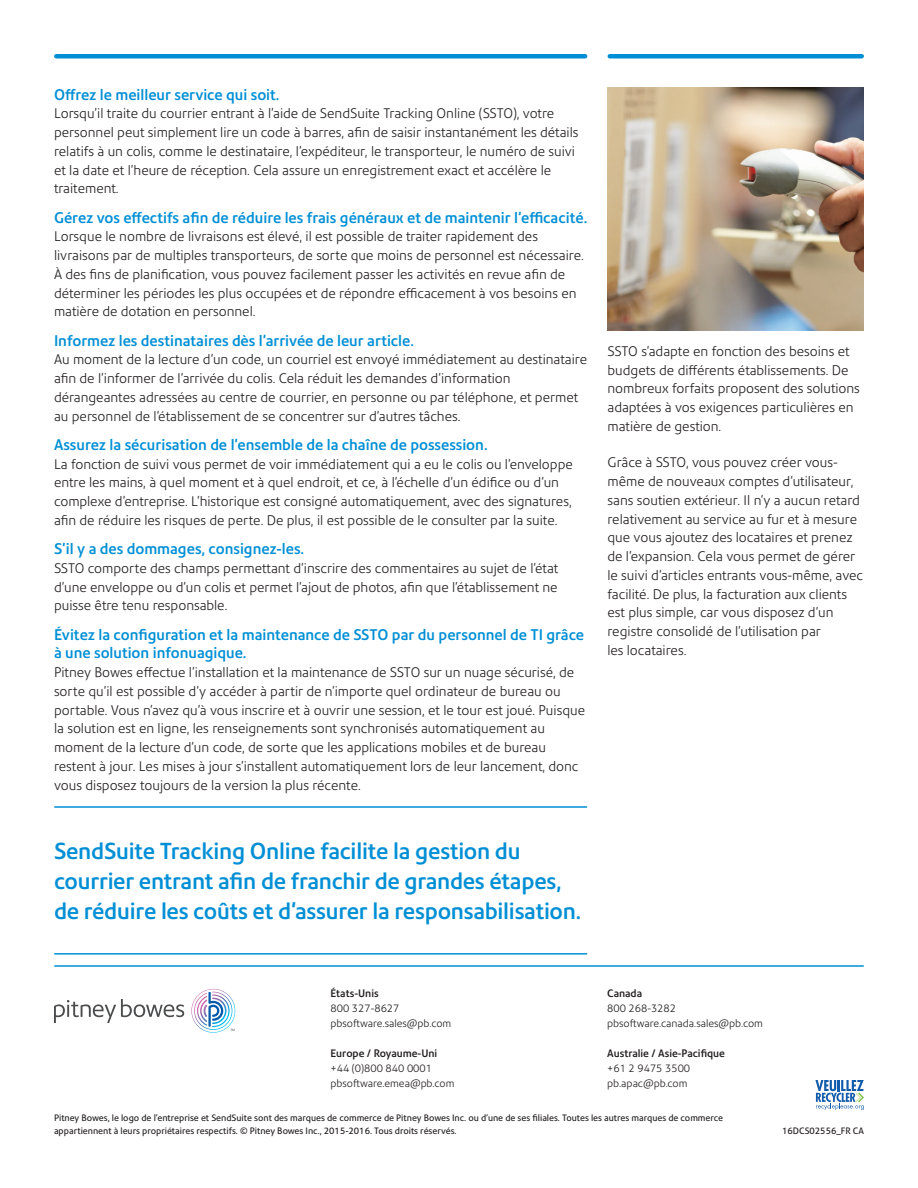
<style>
.page{position:relative;width:918px;height:1188px;background:#fff}
.page>*{position:absolute;margin:0;border:0;box-sizing:border-box;transform-origin:0 0}
.Subhead_15_20{font:500 22.5px/30px "Precision Sans";letter-spacing:-.01em;color:#008fd5}
.Small_body_head_10_1{font:500 15px/18.8px "Precision Sans";color:#008fd5}
.Small_body_9_12_5{font:300 13.5px/18.8px "Precision Sans";color:#231f20}
.Contact_info_7_10{font:300 10.5px "Precision Sans";color:#231f20}
.Contact_info_7_10-2{font:500 10.5px "Precision Sans";color:#231f20}
.Legal_pub_info_6_9{font:9px/13.5px "Precision Sans";color:#231f20}
</style>
<div class="page">
<img style="left:608px;top:88px;width:256px;height:243px">
<hr style="left:56px;top:54px;width:529px;height:4px;background:#008fd5">
<hr style="left:610px;top:54px;width:252px;height:4px;background:#008fd5">
<hr style="left:55px;top:953px;width:532px;height:2px;background:#008fd5">
<hr style="left:55px;top:806px;width:532px;height:2px;background:#008fd5">
<hr style="left:55px;top:965px;width:808px;height:2px;background:#008fd5">
<svg style="left:54px;top:989px;width:181px;height:44px"></svg>
<svg style="left:815px;top:1080px;width:49px;height:30px"></svg>
<p class="Small_body_head_10_1" style="left:54px;top:85px;width:227px">Offrez le meilleur service qui soit.</p>
<p class="Small_body_9_12_5" style="left:54px;top:104px;width:526px">Lorsqu'il traite du courrier entrant à l'aide de SendSuite Tracking Online (SSTO), votre personnel peut simplement lire un code à barres, afin de saisir instantanément les détails relatifs à un colis, comme le destinataire, l'expéditeur, le transporteur, le numéro de suivi et la date et l'heure de réception. Cela assure un enregistrement exact et accélère le traitement.</p>
<p class="Small_body_head_10_1" style="left:54px;top:208px;width:535px">Gérez vos effectifs afin de réduire les frais généraux et de maintenir l'efficacité.</p>
<p class="Small_body_9_12_5" style="left:54px;top:227px;width:531px">Lorsque le nombre de livraisons est élevé, il est possible de traiter rapidement des livraisons par de multiples transporteurs, de sorte que moins de personnel est nécessaire.<br>À des fins de planification, vous pouvez facilement passer les activités en revue afin de déterminer les périodes les plus occupées et de répondre efficacement à vos besoins en matière de dotation en personnel.</p>
<p class="Small_body_head_10_1" style="left:54px;top:331px;width:361px">Informez les destinataires dès l'arrivée de leur article.</p>
<p class="Small_body_9_12_5" style="left:54px;top:350px;width:535px">Au moment de la lecture d'un code, un courriel est envoyé immédiatement au destinataire afin de l'informer de l'arrivée du colis. Cela réduit les demandes d'information dérangeantes adressées au centre de courrier, en personne ou par téléphone, et permet au personnel de l'établissement de se concentrer sur d'autres tâches.</p>
<p class="Small_body_head_10_1" style="left:54px;top:435px;width:435px">Assurez la sécurisation de l'ensemble de la chaîne de possession.</p>
<p class="Small_body_9_12_5" style="left:54px;top:455px;width:520px">La fonction de suivi vous permet de voir immédiatement qui a eu le colis ou l'enveloppe entre les mains, à quel moment et à quel endroit, et ce, à l'échelle d'un édifice ou d'un complexe d'entreprise. L'historique est consigné automatiquement, avec des signatures, afin de réduire les risques de perte. De plus, il est possible de le consulter par la suite.</p>
<p class="Small_body_head_10_1" style="left:54px;top:539px;width:252px">S'il y a des dommages, consignez-les.</p>
<p class="Small_body_9_12_5" style="left:54px;top:559px;width:506px;text-align:justify">SSTO comporte des champs permettant d'inscrire des commentaires au sujet de l'état d'une enveloppe ou d'un colis et permet l'ajout de photos, afin que l'établissement ne puisse être tenu responsable.</p>
<p class="Small_body_head_10_1" style="left:54px;top:625px;width:532px">Évitez la configuration et la maintenance de SSTO par du personnel de TI grâce à une solution infonuagique.</p>
<p class="Small_body_9_12_5" style="left:54px;top:663px;width:533px">Pitney Bowes effectue l'installation et la maintenance de SSTO sur un nuage sécurisé, de sorte qu'il est possible d'y accéder à partir de n'importe quel ordinateur de bureau ou portable. Vous n'avez qu'à vous inscrire et à ouvrir une session, et le tour est joué. Puisque la solution est en ligne, les renseignements sont synchronisés automatiquement au moment de la lecture d'un code, de sorte que les applications mobiles et de bureau restent à jour. Les mises à jour s'installent automatiquement lors de leur lancement, donc vous disposez toujours de la version la plus récente.</p>
<p class="Subhead_15_20" style="left:54px;top:836px;width:529px">SendSuite Tracking Online facilite la gestion du courrier entrant afin de franchir de grandes étapes, de réduire les coûts et d'assurer la responsabilisation.</p>
<p class="Small_body_9_12_5" style="left:608px;top:342px;width:254px">SSTO s'adapte en fonction des besoins et budgets de différents établissements. De nombreux forfaits proposent des solutions adaptées à vos exigences particulières en matière de gestion.</p>
<p class="Small_body_9_12_5" style="left:608px;top:453px;width:257px">Grâce à SSTO, vous pouvez créer vous&shy;même de nouveaux comptes d'utilisateur, sans soutien extérieur. Il n'y a aucun retard relativement au service au fur et à mesure que vous ajoutez des locataires et prenez de l'expansion. Cela vous permet de gérer le suivi d'articles entrants vous-même, avec facilité. De plus, la facturation aux clients est plus simple, car vous disposez d'un registre consolidé de l'utilisation par<br>les locataires.</p>
<p class="Contact_info_7_10-2" style="left:331px;top:987px;width:50px">États‑Unis</p>
<p class="Contact_info_7_10" style="left:331px;top:1002px;width:70px">800 327-8627</p>
<p class="Contact_info_7_10" style="left:331px;top:1017px;width:122px">pbsoftware.sales@pb.com</p>
<p class="Contact_info_7_10-2" style="left:331px;top:1047px;width:108px">Europe / Royaume-Uni</p>
<p class="Contact_info_7_10" style="left:331px;top:1062px;width:103px">+44 (0)800 840 0001</p>
<p class="Contact_info_7_10" style="left:331px;top:1077px;width:125px">pbsoftware.emea@pb.com</p>
<p class="Contact_info_7_10-2" style="left:607px;top:987px;width:37px">Canada</p>
<p class="Contact_info_7_10" style="left:607px;top:1002px;width:70px">800 268-3282</p>
<p class="Contact_info_7_10" style="left:607px;top:1017px;width:157px">pbsoftware.canada.sales@pb.com</p>
<p class="Contact_info_7_10-2" style="left:607px;top:1047px;width:119px">Australie / Asie-Pacifique</p>
<p class="Contact_info_7_10" style="left:607px;top:1062px;width:84px">+61 2 9475 3500</p>
<p class="Contact_info_7_10" style="left:607px;top:1077px;width:82px">pb.apac@pb.com</p>
<p class="Legal_pub_info_6_9" style="left:54px;top:1111px;width:671px">Pitney Bowes, le logo de l'entreprise et SendSuite sont des marques de commerce de Pitney Bowes Inc. ou d'une de ses filiales. Toutes les autres marques de commerce appartiennent à leurs propriétaires respectifs. © Pitney Bowes Inc., 2015-2016. Tous droits réservés.</p>
<p class="Legal_pub_info_6_9" style="left:782px;top:1124px;width:83px">16DCS02556_FR CA</p>
</div>
